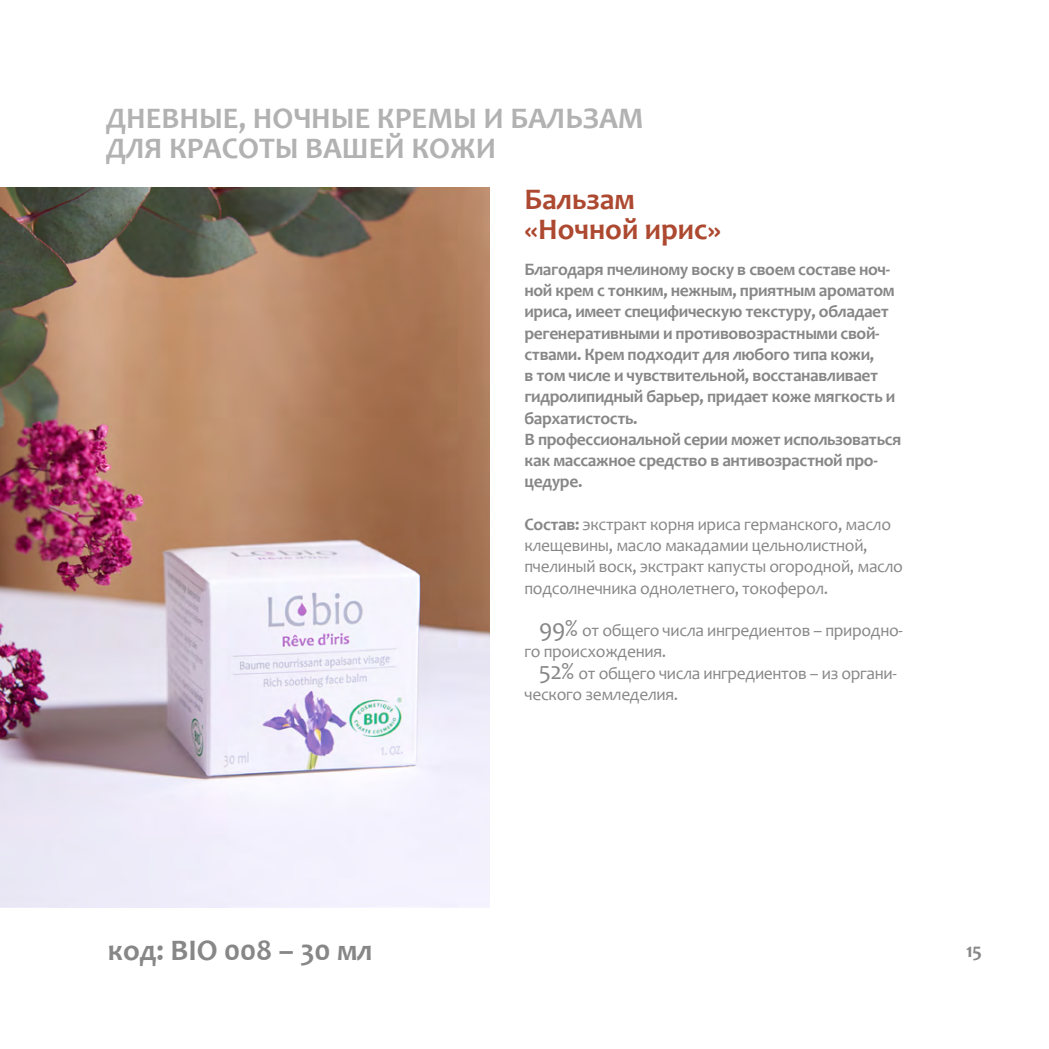
<style>
.page{position:relative;width:1049px;height:1049px;background:#fff}
.page>*{position:absolute;margin:0;border:0;box-sizing:border-box;transform-origin:0 0}
.t1{font:700 30px/30px "Candara";color:#b3b2b2}
.t2{font:700 30px/30px "Candara";color:#ad4930}
.t3{font:700 30px "Candara";color:#878787}
.t4{font:700 20px "Candara";color:#878787}
.t5{font:700 17.5px/21.2px "Candara";letter-spacing:-.02em;color:#878787}
.t6{font:17.5px/21.2px "Candara";letter-spacing:-.02em;color:#878787}
.s1{font-weight:700}
.s2{font-size:25px}
</style>
<div class="page">
<img style="left:0;top:188px;width:489px;height:719px">
<h1 class="t1" style="left:106px;top:103px;width:539px">ДНЕВНЫЕ, НОЧНЫЕ КРЕМЫ И БАЛЬЗАМ<br>ДЛЯ КРАСОТЫ ВАШЕЙ КОЖИ</h1>
<h1 class="t2" style="left:524px;top:184px;width:198px">Бальзам «Ночной ирис»</h1>
<p class="t5" style="left:524px;top:258px;width:378px">Благодаря пчелиному воску в своем составе ноч&shy;ной крем с тонким, нежным, приятным ароматом ириса, имеет специфическую текстуру, обладает регенеративными и противовозрастными свой&shy;ствами. Крем подходит для любого типа кожи,<br>в том числе и чувствительной, восстанавливает гидролипидный барьер, придает коже мягкость и бархатистость.<br>В профессиональной серии может использоваться как массажное средство в антивозрастной про&shy;цедуре.</p>
<p class="t6" style="left:524px;top:513px;width:380px"><span class="s1">Состав:</span> экстракт корня ириса германского, масло клещевины, масло макадамии цельнолистной, пчелиный воск, экстракт капусты огородной, масло подсолнечника однолетнего, токоферол.</p>
<p class="t6" style="left:524px;top:620px;width:380px;text-indent:14px"><span class="s2">99%</span> от общего числа ингредиентов – природно&shy;го происхождения.</p>
<p class="t6" style="left:524px;top:662px;width:374px;text-indent:14px"><span class="s2">52%</span> от общего числа ингредиентов – из органи&shy;ческого земледелия.</p>
<h1 class="t3" style="left:108px;top:931px;width:266px">код: BIO 008 – 30 мл</h1>
<p class="t4" style="left:966px;top:938px;width:17px">15</p>
</div>
